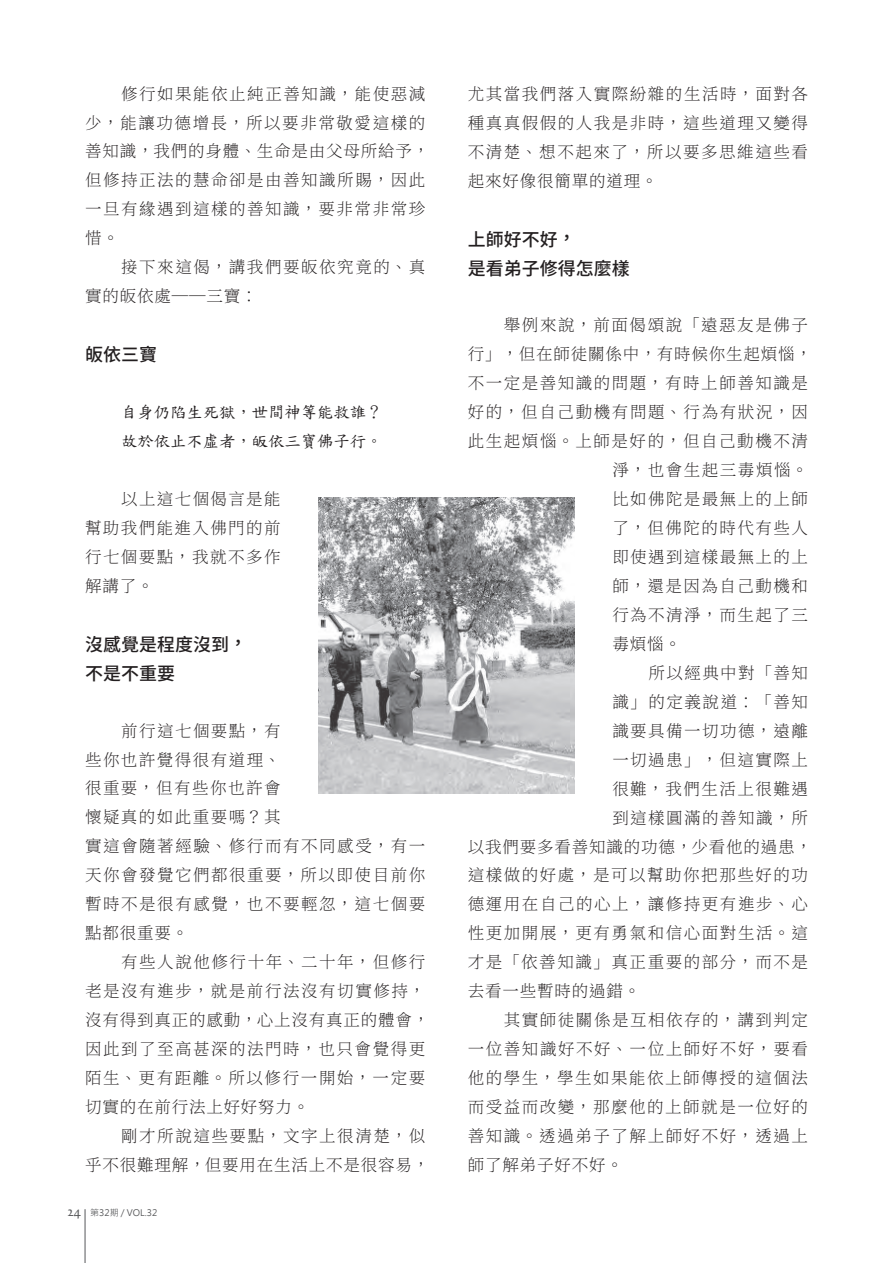
<style>
.page{position:relative;width:893px;height:1263px;background:#fff}
.page>*{position:absolute;margin:0;border:0;box-sizing:border-box;transform-origin:0 0}
.t1{font:500 18px/29px "Noto Sans Hant";color:#231f20}
.t2{font:200 16.5px/29px "Source Han Serif TC";letter-spacing:.09em;color:#231f20}
.t3{font:200 16.5px/29px "Source Han Serif TC";letter-spacing:.05em;color:#231f20;text-align:right}
.t4{font:16.5px/29px "DF Kai Shu SB Estd BF";letter-spacing:-.01em;color:#231f20}
.t5{font:9px "Microsoft Jheng Hei";color:#57585a}
.s1{font-family:"Calligraphic 421 BT Roman B";font-size:15px}
</style>
<div class="page">
<img style="left:319px;top:497px;width:255px;height:297px">
<hr style="left:85px;top:1209px;width:1px;height:54px;background:#57585a">
<p class="t2" style="left:85px;top:79px;width:346px;text-indent:36px">修行如果能依止純正善知識，能使惡減少，能讓功德增長，所以要非常敬愛這樣的善知識，我們的身體、生命是由父母所給予，但修持正法的慧命卻是由善知識所賜，因此一旦有緣遇到這樣的善知識，要非常非常珍惜。</p>
<p class="t2" style="left:85px;top:253px;width:342px;text-indent:36px">接下來這偈，講我們要皈依究竟的、真實的皈依處──三寶：</p>
<p class="t1" style="left:85px;top:341px;width:73px">皈依三寶</p>
<p class="t4" style="left:121px;top:397px;width:263px">自身仍陷生死獄，世間神等能救誰？故於依止不虛者，皈依三寶佛子行。</p>
<p class="t2" style="left:85px;top:485px;width:197px;text-align:justify;text-indent:36px">以上這七個偈言是能幫助我們能進入佛門的前行七個要點，我就不多作解講了。</p>
<p class="t1" style="left:85px;top:630px;width:163px">沒感覺是程度沒到，不是不重要</p>
<p class="t2" style="left:85px;top:716px;width:342px;text-indent:36px">前行這七個要點，有<br>些你也許覺得很有道理、<br>很重要，但有些你也許會<br>懷疑真的如此重要嗎？其<br>實這會隨著經驗、修行而有不同感受，有一天你會發覺它們都很重要，所以即使目前你暫時不是很有感覺，也不要輕忽，這七個要點都很重要。</p>
<p class="t2" style="left:85px;top:948px;width:346px;text-indent:36px">有些人說他修行十年、二十年，但修行老是沒有進步，就是前行法沒有切實修持，沒有得到真正的感動，心上沒有真正的體會，因此到了至高甚深的法門時，也只會覺得更陌生、更有距離。所以修行一開始，一定要切實的在前行法上好好努力。</p>
<p class="t3" style="left:85px;top:1122px;width:346px">剛才所說這些要點，文字上很清楚，似<br>乎不很難理解，但要用在生活上不是很容易，</p>
<p class="t5" style="left:68px;top:1207px;width:91px"><span class="s1">24</span> 第32期 / VOL.32</p>
<p class="t2" style="left:468px;top:80px;width:342px;text-align:justify">尤其當我們落入實際紛雜的生活時，面對各種真真假假的人我是非時，這些道理又變得不清楚、想不起來了，所以要多思維這些看起來好像很簡單的道理。</p>
<p class="t1" style="left:468px;top:225px;width:163px">上師好不好，<br>是看弟子修得怎麼樣</p>
<p class="t2" style="left:504px;top:311px;width:306px">舉例來說，前面偈頌說「遠惡友是佛子</p>
<p class="t3" style="left:468px;top:340px;width:346px">行」，但在師徒關係中，有時候你生起煩惱，</p>
<p class="t2" style="left:468px;top:369px;width:342px">不一定是善知識的問題，有時上師善知識是</p>
<p class="t2" style="left:468px;top:398px;width:342px">好的，但自己動機有問題、行為有狀況，因</p>
<p class="t2" style="left:468px;top:427px;width:342px">此生起煩惱。上師是好的，但自己動機不清</p>
<p class="t2" style="left:612px;top:456px;width:197px">淨，也會生起三毒煩惱。</p>
<p class="t2" style="left:612px;top:485px;width:197px">比如佛陀是最無上的上師</p>
<p class="t2" style="left:612px;top:514px;width:197px">了，但佛陀的時代有些人</p>
<p class="t2" style="left:612px;top:543px;width:197px">即使遇到這樣最無上的上</p>
<p class="t2" style="left:612px;top:572px;width:197px">師，還是因為自己動機和</p>
<p class="t2" style="left:612px;top:601px;width:197px">行為不清淨，而生起了三</p>
<p class="t2" style="left:612px;top:630px;width:70px">毒煩惱。</p>
<p class="t2" style="left:648px;top:658px;width:161px">所以經典中對「善知</p>
<p class="t2" style="left:612px;top:687px;width:197px">識」的定義說道：「善知</p>
<p class="t2" style="left:612px;top:716px;width:197px">識要具備一切功德，遠離</p>
<p class="t2" style="left:612px;top:745px;width:197px">一切過患」，但這實際上</p>
<p class="t2" style="left:612px;top:774px;width:197px">很難，我們生活上很難遇</p>
<p class="t2" style="left:612px;top:803px;width:197px">到這樣圓滿的善知識，所</p>
<p class="t3" style="left:468px;top:832px;width:346px">以我們要多看善知識的功德，少看他的過患，</p>
<p class="t2" style="left:468px;top:861px;width:342px">這樣做的好處，是可以幫助你把那些好的功</p>
<p class="t2" style="left:468px;top:890px;width:342px">德運用在自己的心上，讓修持更有進步、心</p>
<p class="t2" style="left:468px;top:919px;width:342px">性更加開展，更有勇氣和信心面對生活。這</p>
<p class="t2" style="left:468px;top:948px;width:342px">才是「依善知識」真正重要的部分，而不是</p>
<p class="t3" style="left:468px;top:977px;width:174px">去看一些暫時的過錯。</p>
<p class="t2" style="left:504px;top:1006px;width:306px">其實師徒關係是互相依存的，講到判定</p>
<p class="t2" style="left:468px;top:1035px;width:342px">一位善知識好不好、一位上師好不好，要看</p>
<p class="t2" style="left:468px;top:1064px;width:342px">他的學生，學生如果能依上師傳授的這個法</p>
<p class="t2" style="left:468px;top:1093px;width:342px">而受益而改變，那麼他的上師就是一位好的</p>
<p class="t2" style="left:468px;top:1122px;width:342px">善知識。透過弟子了解上師好不好，透過上</p>
<p class="t3" style="left:468px;top:1151px;width:157px">師了解弟子好不好。</p>
</div>
